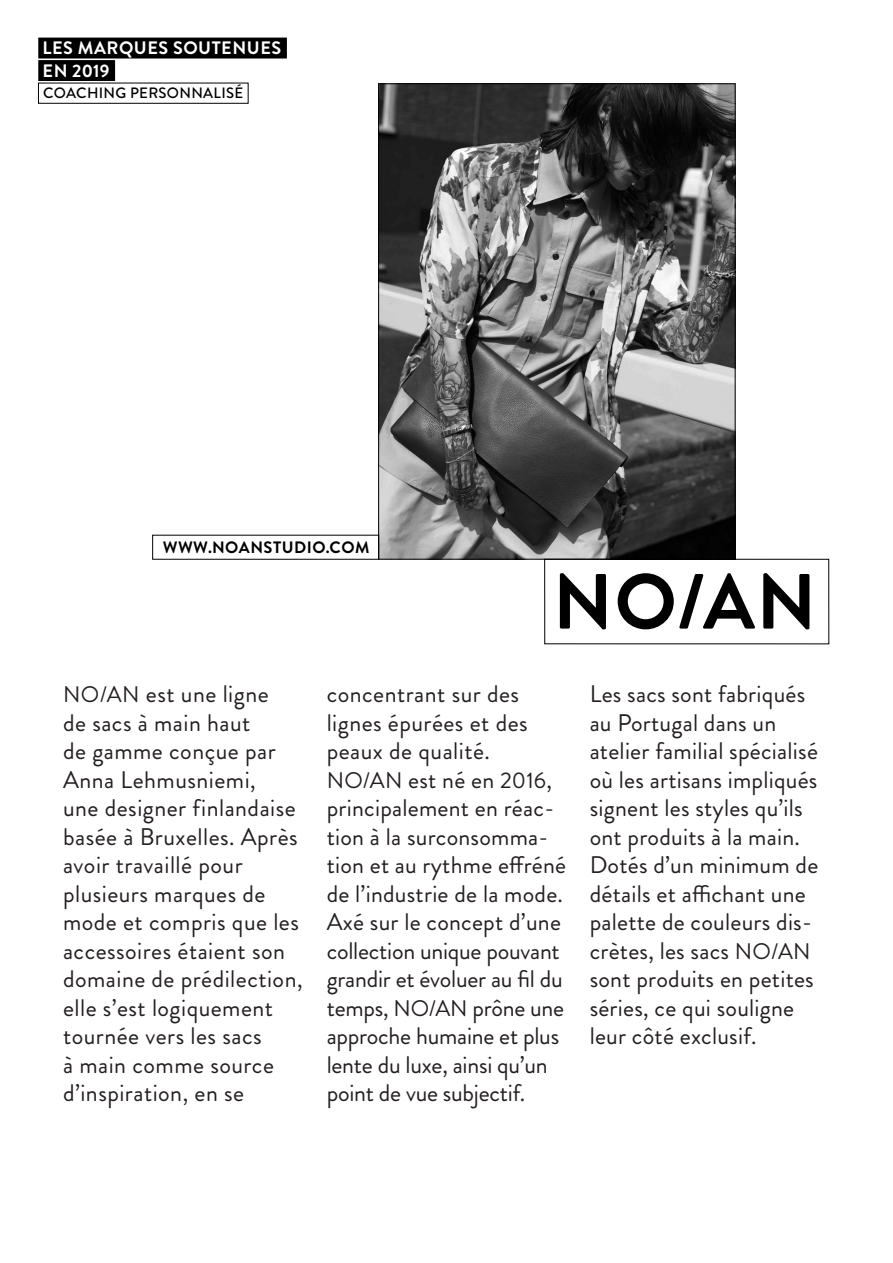
<style>
.page{position:relative;width:893px;height:1263px;background:#fff}
.page>*{position:absolute;margin:0;border:0;box-sizing:border-box;transform-origin:0 0}
.t1{font:700 78px "Brandon Grotesque";color:#000}
.t2{font:24px/28.5px "Brandon Grotesque";letter-spacing:.01em;color:#241f20}
.t3{font:24px/28.5px "Brandon Grotesque";letter-spacing:-.01em;color:#241f20}
.t4{font:22.5px "Brandon Grotesque";letter-spacing:.01em;color:#241f20}
.t5{font:700 18px/22.5px "Brandon Grotesque";letter-spacing:.03em;color:#fff}
.t6{font:700 16.5px "Brandon Grotesque";letter-spacing:.03em;color:#000}
.t7{font:500 15px "Brandon Grotesque";letter-spacing:.02em;color:#000}
.s1{font-size:22.5px}
.s2{font-size:24px}
</style>
<div class="page">
<div style="left:38px;top:38px;width:249px;height:20px;background:#000"></div>
<div style="left:38px;top:60px;width:77px;height:21px;background:#000"></div>
<img style="left:380px;top:85px;width:353px;height:472px">
<div style="left:544px;top:559px;width:285px;height:85px;border:1px solid #000"></div>
<p class="t5" style="left:43px;top:37px;width:240px">LES MARQUES SOUTENUES<br>EN 2019</p>
<p class="t7" style="left:43px;top:83px;width:202px">COACHING PERSONNALISÉ</p>
<p class="t6" style="left:163px;top:536px;width:208px">WWW.NOANSTUDIO.COM</p>
<h1 class="t1" style="left:553px;top:547px;width:265px">NO/AN</h1>
<p class="t2" style="left:63px;top:680px;width:241px"><span class="s1">NO/AN</span> est une ligne<br>de sacs à main haut<br>de gamme conçue par<br>Anna Lehmusniemi,<br>une designer finlandaise basée à Bruxelles. Après avoir travaillé pour plusieurs marques de mode et compris que les accessoires étaient son domaine de prédilection, elle s’est logiquement tournée vers les sacs<br>à main comme source d’inspiration, en se</p>
<p class="t2" style="left:327px;top:680px;width:203px">concentrant sur des lignes épurées et des peaux de qualité.</p>
<p class="t4" style="left:327px;top:764px;width:227px">NO/AN <span class="s2">est né en</span> 2016<span class="s2">,</span></p>
<p class="t3" style="left:327px;top:794px;width:241px">principalement en réac&shy;tion à la surconsomma&shy;tion et au rythme effréné de l’industrie de la mode.<br>Axé sur le concept d’une collection unique pouvant grandir et évoluer au fil du temps, <span class="s1">NO/AN</span> prône une approche humaine et plus lente du luxe, ainsi qu’un point de vue subjectif.</p>
<p class="t2" style="left:590px;top:680px;width:230px">Les sacs sont fabriqués au Portugal dans un atelier familial spécialisé où les artisans impliqués signent les styles qu’ils ont produits à la main.<br>Dotés d’un minimum de détails et affichant une palette de couleurs dis&shy;crètes, les sacs <span class="s1">NO/AN </span>sont produits en petites séries, ce qui souligne leur côté exclusif.</p>
</div>
